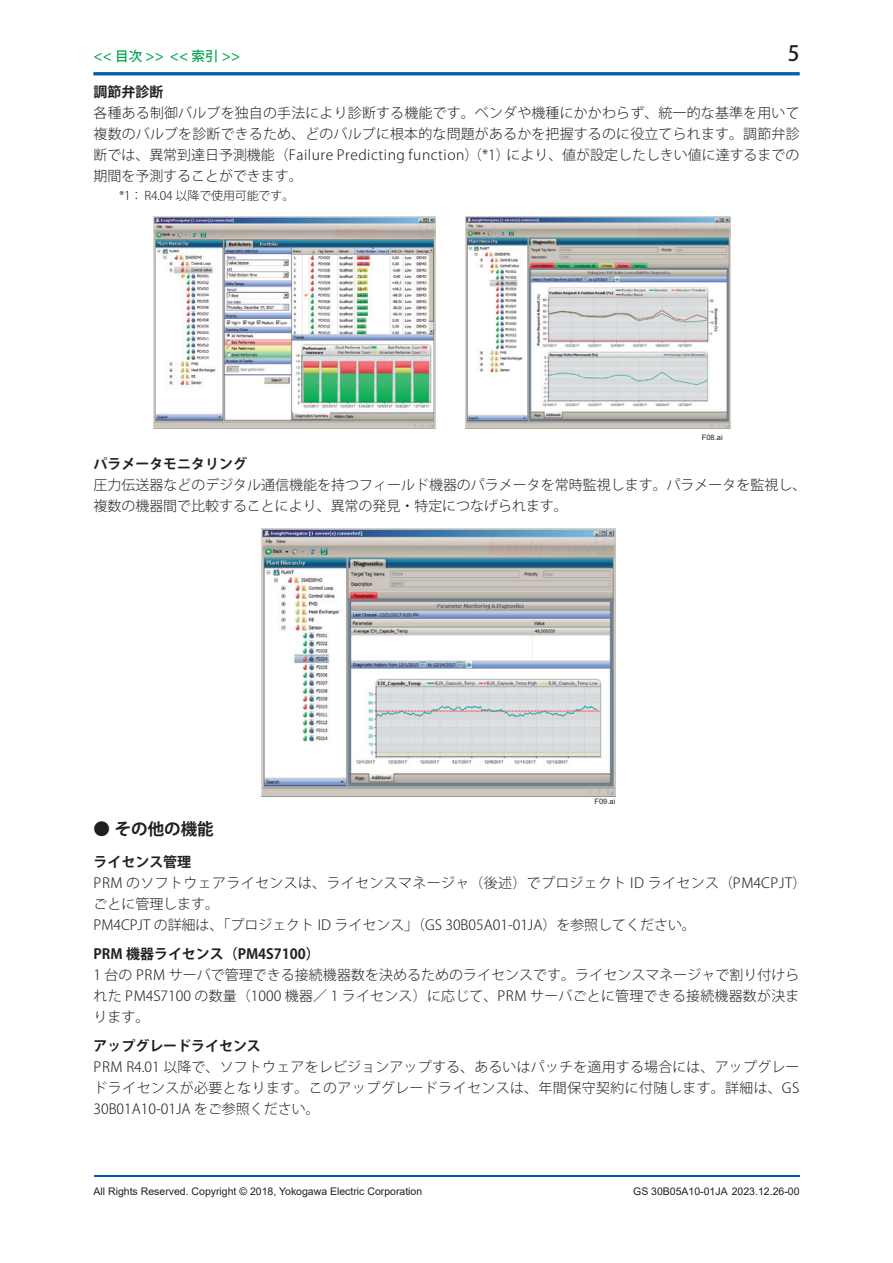
<style>
.page{position:relative;width:893px;height:1263px;background:#fff}
.page>*{position:absolute;margin:0;border:0;box-sizing:border-box;transform-origin:0 0}
.t1{font:500 21px "Koz Go Pro";color:#231f20}
.t2{font:700 16.5px "Koz Go Pro";color:#231f20}
.t3{font:300 13.95px/20.9px "Koz Go Pro";color:#231f20;text-align:justify}
.t4{font:700 13.95px "Koz Go Pro";color:#231f20}
.t5{font:500 13.5px "Koz Go Pro";color:#00a54f}
.t6{font:300 12px "Koz Go Pro";letter-spacing:-.01em;color:#231f20}
.t7{font:10.5px "Arial";color:#231f20}
.t8{font:7.5px "Arial";color:#231f20}
</style>
<div class="page">
<div style="left:94px;top:72px;width:705px;height:3px;background:#015aaa;border:1px solid #015aaa"></div>
<hr style="left:94px;top:1175px;width:705px;height:1px;background:#015aaa">
<img style="left:466px;top:217px;width:265px;height:212px">
<img style="left:154px;top:216px;width:281px;height:213px">
<img style="left:261px;top:528px;width:355px;height:268px">
<p class="t5" style="left:94px;top:47px;width:148px">&lt;&lt; 目次 &gt;&gt; &lt;&lt; 索引 &gt;&gt;</p>
<h1 class="t1" style="left:788px;top:40px;width:13px">5</h1>
<p class="t4" style="left:94px;top:83px;width:71px">調節弁診断</p>
<p class="t3" style="left:94px;top:103px;width:708px">各種ある制御バルブを独自の手法により診断する機能です。ベンダや機種にかかわらず、統一的な基準を用いて複数のバルブを診断できるため、どのバルブに根本的な問題があるかを把握するのに役立てられます。調節弁診断では、異常到達日予測機能（Failure Predicting function）（*1）により、値が設定したしきい値に達するまでの期間を予測することができます。</p>
<p class="t6" style="left:119px;top:188px;width:177px">*1： R4.04 以降で使用可能です。</p>
<p class="t8" style="left:702px;top:432px;width:22px">F08.ai</p>
<p class="t4" style="left:94px;top:455px;width:155px">パラメータモニタリング</p>
<p class="t3" style="left:94px;top:475px;width:714px">圧力伝送器などのデジタル通信機能を持つフィールド機器のパラメータを常時監視します。パラメータを監視し、複数の機器間で比較することにより、異常の発見・特定につなげられます。</p>
<p class="t8" style="left:594px;top:796px;width:22px">F09.ai</p>
<p class="t2" style="left:94px;top:819px;width:122px">● その他の機能</p>
<p class="t4" style="left:94px;top:853px;width:99px">ライセンス管理</p>
<p class="t3" style="left:94px;top:872px;width:714px;text-align:left">PRM のソフトウェアライセンスは、ライセンスマネージャ（後述）でプロジェクト ID ライセンス（PM4CPJT）ごとに管理します。<br>PM4CPJT の詳細は、「プロジェクト ID ライセンス」（GS 30B05A01-01JA）を参照してください。</p>
<p class="t4" style="left:94px;top:945px;width:228px">PRM 機器ライセンス（PM4S7100）</p>
<p class="t3" style="left:94px;top:964px;width:707px">1 台の PRM サーバで管理できる接続機器数を決めるためのライセンスです。ライセンスマネージャで割り付けられた PM4S7100 の数量（1000 機器／ 1 ライセンス）に応じて、PRM サーバごとに管理できる接続機器数が決まります。</p>
<p class="t4" style="left:94px;top:1037px;width:169px">アップグレードライセンス</p>
<p class="t3" style="left:94px;top:1057px;width:707px">PRM R4.01 以降で、ソフトウェアをレビジョンアップする、あるいはパッチを適用する場合には、アップグレードライセンスが必要となります。このアップグレードライセンスは、年間保守契約に付随します。詳細は、GS 30B01A10-01JA をご参照ください。</p>
<p class="t7" style="left:94px;top:1184px;width:330px">All Rights Reserved. Copyright © 2018, Yokogawa Electric Corporation</p>
<p class="t7" style="left:633px;top:1184px;width:168px">GS 30B05A10-01JA 2023.12.26-00</p>
</div>
